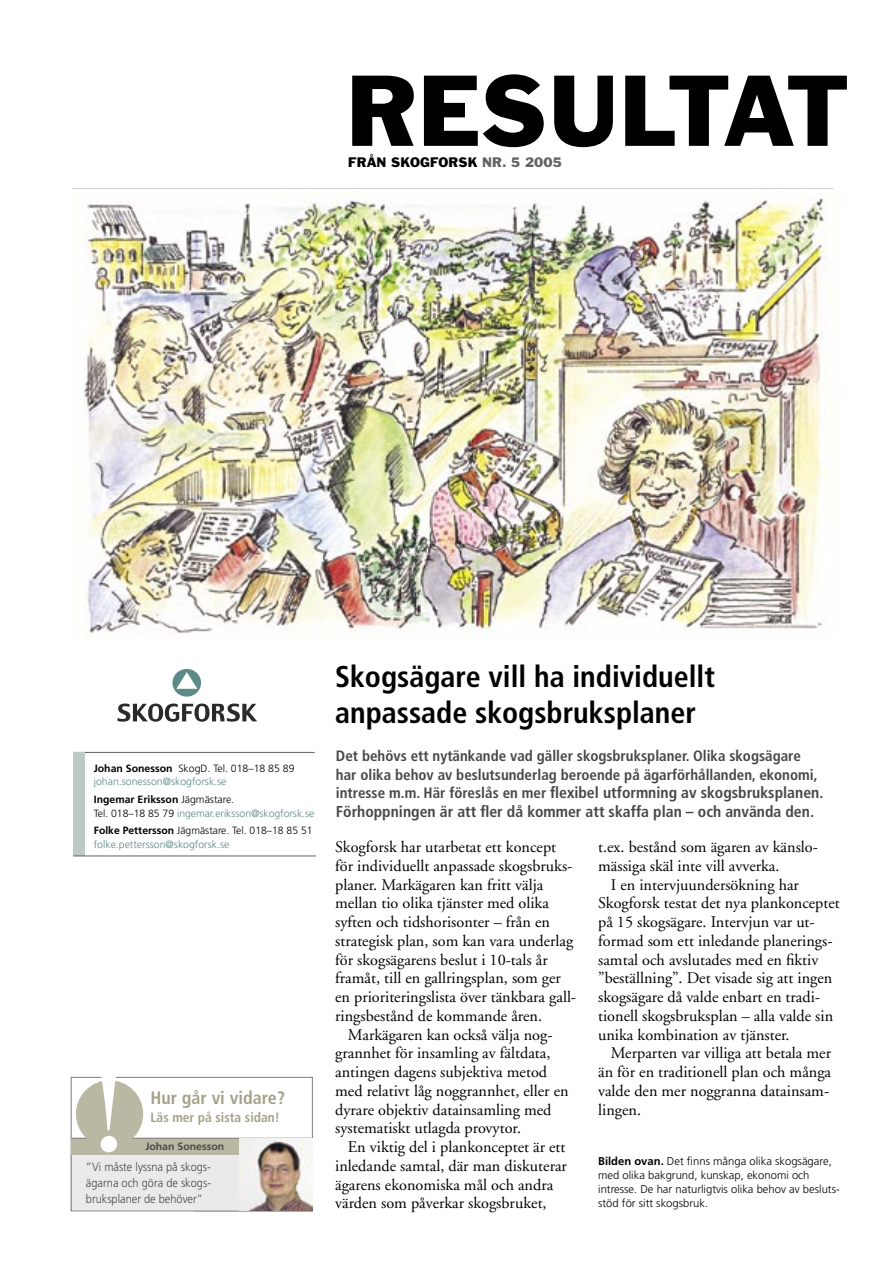
<style>
.page{position:relative;width:893px;height:1263px;background:#fff}
.page>*{position:absolute;margin:0;border:0;box-sizing:border-box;transform-origin:0 0}
.t1{font:92.85px "Franklin Gothic";color:#000}
.R1{font:700 condensed 30px "Frutiger";color:#000}
.t2{font:700 condensed 18px "Frutiger";color:#a5a289}
.bröd_utan{font:16.2px/18.8px "Adobe Garamond";color:#000}
.Ingress{font:700 condensed 15.75px/18.8px "Frutiger";color:#484848}
.Ingress-2{font:700 condensed 15px/18.8px "Frutiger";color:#484848}
.t3{font:700 condensed 13.5px "Frutiger";color:#a5a289}
.vinjett2{font:12.75px "Franklin Gothic";color:#000}
.Titel{font:300 12px/15.8px "Frutiger";color:#484848;text-align:justify;scale:.92 1}
.Bildtext{font:300 11.25px/14.2px "Frutiger";color:#000}
.kontaktruta{font:300 10.5px/13.5px "Frutiger";color:#5c8a86}
.kontaktruta-2{font:300 10.5px "Frutiger";color:#000}
.kontaktruta-3{font:700 10.5px "Frutiger";color:#000}
.Titel-2{font:700 10.5px "Frutiger";color:#484848}
.s1{color:#636363}
.s2{font-weight:700}
.s3{font-weight:300}
.s4{color:#000}
.s5{font-weight:700;color:#000}
.s6{font-size:15px}
</style>
<div class="page">
<div style="left:71px;top:1154px;width:242px;height:57px;background:#eaeaea"></div>
<div style="left:71px;top:1077px;width:242px;height:134px;border:1px solid #7c7c7c"></div>
<hr style="left:73px;top:752px;width:242px;height:1px;background:#626262">
<svg style="left:117px;top:703px;width:140px;height:19px"></svg>
<div style="left:172px;top:669px;width:29px;height:28px;background:#5c8a86;border-radius:50%"></div>
<svg style="left:176px;top:672px;width:21px;height:17px"></svg>
<div style="left:71px;top:1138px;width:169px;height:17px;background:#bab7a2"></div>
<hr style="left:72px;top:1138px;width:240px;height:1px;background:#7c7c7c">
<div style="left:76px;top:1080px;width:67px;height:67px;background:#bab7a2;border-radius:50%"></div>
<svg style="left:100px;top:1076px;width:17px;height:54px"></svg>
<svg style="left:101px;top:1136px;width:16px;height:16px"></svg>
<div style="left:73px;top:753px;width:12px;height:103px;background:#bdc9c7"></div>
<hr style="left:73px;top:855px;width:243px;height:1px;background:#626262">
<img style="left:84px;top:189px;width:752px;height:449px">
<img style="left:240px;top:1138px;width:72px;height:72px">
<p class="t1" style="left:346px;top:52px;width:504px">RESULTAT</p>
<p class="vinjett2" style="left:348px;top:154px;width:215px">FRÅN SKOGFORSK <span class="s1">NR. 5 2005</span></p>
<p class="kontaktruta-2" style="left:94px;top:762px;width:202px"><span class="s2">Johan Sonesson</span> SkogD. Tel. 018–18 85 89</p>
<p class="kontaktruta" style="left:94px;top:775px;width:134px">johan.sonesson@skogforsk.se</p>
<p class="kontaktruta-3" style="left:94px;top:793px;width:142px">Ingemar Eriksson <span class="s3">Jägmästare.</span></p>
<p class="kontaktruta" style="left:94px;top:806px;width:222px"><span class="s4">Tel. 018–18 85 79</span> ingemar.eriksson@skogforsk.se</p>
<p class="kontaktruta" style="left:94px;top:824px;width:220px"><span class="s5">Folke Pettersson</span> <span class="s4">Jägmästare. Tel. 018–18 85 51 </span>folke.pettersson@skogforsk.se</p>
<p class="t2" style="left:151px;top:1087px;width:136px">Hur går vi vidare?</p>
<p class="t3" style="left:151px;top:1110px;width:131px">Läs mer på sista sidan!</p>
<p class="Titel-2" style="left:145px;top:1140px;width:80px">Johan Sonesson</p>
<p class="Titel" style="left:86px;top:1159px;width:138px">”Vi måste lyssna på skogs&shy;ägarna och göra de skogs&shy;bruksplaner de behöver”</p>
<p class="R1" style="left:335px;top:659px;width:381px">Skogsägare vill ha individuellt</p>
<p class="R1" style="left:335px;top:695px;width:362px">anpassade skogsbruksplaner</p>
<p class="Ingress-2" style="left:336px;top:746px;width:483px">Det behövs ett nytänkande vad gäller skogsbruksplaner. Olika skogsägare har olika behov av beslutsunderlag beroende på ägarförhållanden, ekonomi,</p>
<p class="Ingress" style="left:336px;top:783px;width:489px"><span class="s6">intresse m.m. Här föreslås en mer</span> flexibel utformning av skogsbruksplanen.<br>Förhoppningen är att fler då kommer att skaffa plan – och använda den.</p>
<p class="bröd_utan" style="left:335px;top:838px;width:242px">Skogforsk har utarbetat ett koncept för individuellt anpassade skogsbruks&shy;planer. Markägaren kan fritt välja mellan tio olika tjänster med olika syften och tidshorisonter – från en strategisk plan, som kan vara underlag för skogsägarens beslut i 10-tals år framåt, till en gallringsplan, som ger en prioriteringslista över tänkbara gall&shy;ringsbestånd de kommande åren.</p>
<p class="bröd_utan" style="left:335px;top:1025px;width:235px;text-indent:13px">Markägaren kan också välja nog&shy;grannhet för insamling av fältdata, antingen dagens subjektiva metod med relativt låg noggrannhet, eller en dyrare objektiv datainsamling med systematiskt utlagda provytor.</p>
<p class="bröd_utan" style="left:335px;top:1138px;width:233px;text-indent:13px">En viktig del i plankonceptet är ett inledande samtal, där man diskuterar ägarens ekonomiska mål och andra värden som påverkar skogsbruket,</p>
<p class="bröd_utan" style="left:598px;top:838px;width:221px">t.ex. bestånd som ägaren av känslo&shy;mässiga skäl inte vill avverka.</p>
<p class="bröd_utan" style="left:598px;top:875px;width:243px;text-indent:13px">I en intervjuundersökning har Skogforsk testat det nya plankonceptet på 15 skogsägare. Intervjun var ut&shy;formad som ett inledande planerings&shy;samtal och avslutades med en fiktiv ”beställning”. Det visade sig att ingen skogsägare då valde enbart en tradi&shy;tionell skogsbruksplan – alla valde sin unika kombination av tjänster.</p>
<p class="bröd_utan" style="left:598px;top:1044px;width:234px;text-indent:13px">Merparten var villiga att betala mer än för en traditionell plan och många valde den mer noggranna datainsam&shy;lingen.</p>
<p class="Bildtext" style="left:598px;top:1154px;width:243px"><span class="s2">Bilden ovan.</span> Det finns många olika skogsägare, med olika bakgrund, kunskap, ekonomi och intresse. De har naturligtvis olika behov av besluts&shy;stöd för sitt skogsbruk.</p>
</div>
